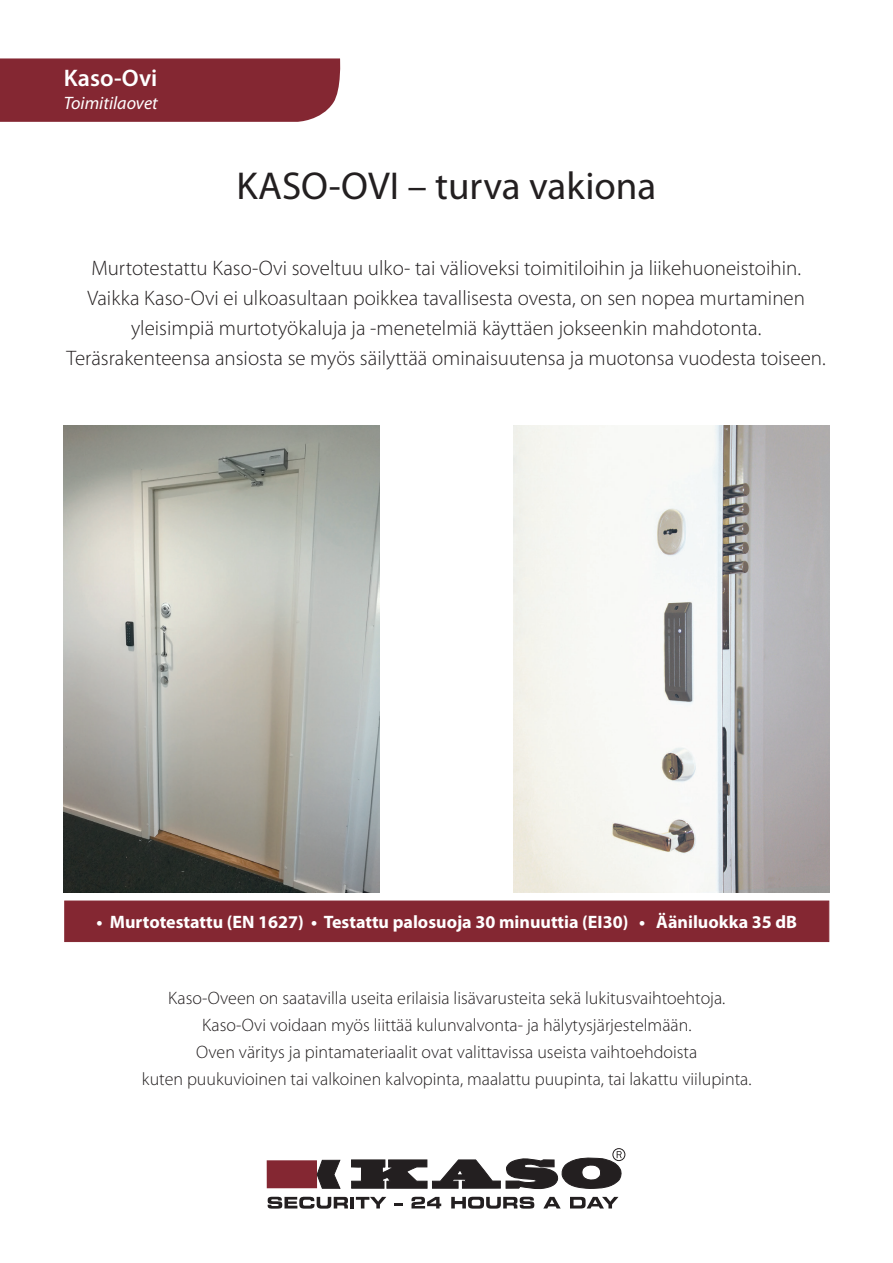
<style>
.page{position:relative;width:893px;height:1263px;background:#fff}
.page>*{position:absolute;margin:0;border:0;box-sizing:border-box;transform-origin:0 0}
.t1{font:39px "Myriad Pro";color:#231f20}
.t2{font:600 24px "Myriad Pro";color:#fff}
.t3{font:300 21px/30px "Myriad Pro";color:#231f20;text-align:center}
.t4{font:300 18px/27px "Myriad Pro";color:#231f20;text-align:center}
.t5{font:700 18px "Myriad Pro";color:#fff}
.t6{font:italic 18px "Myriad Pro";color:#fff}
</style>
<div class="page">
<div style="left:64px;top:901px;width:765px;height:41px;background:#842732"></div>
<div style="left:0;top:58px;width:341px;height:64px;background:#842732"></div>
<div style="left:267px;top:1160px;width:50px;height:28px;background:#842732"></div>
<div style="left:612px;top:1148px;width:13px;height:13px;border:1px solid #231f20;border-radius:50%"></div>
<svg style="left:317px;top:1160px;width:23px;height:28px"></svg>
<svg style="left:351px;top:1160px;width:149px;height:28px"></svg>
<svg style="left:506px;top:1151px;width:117px;height:38px"></svg>
<svg style="left:268px;top:1197px;width:118px;height:11px"></svg>
<svg style="left:394px;top:1203px;width:8px;height:2px"></svg>
<svg style="left:411px;top:1197px;width:30px;height:11px"></svg>
<svg style="left:451px;top:1197px;width:83px;height:11px"></svg>
<svg style="left:543px;top:1197px;width:18px;height:11px"></svg>
<svg style="left:570px;top:1197px;width:48px;height:11px"></svg>
<img style="left:514px;top:425px;width:316px;height:467px">
<img style="left:64px;top:425px;width:315px;height:467px">
<p class="t2" style="left:64px;top:62px;width:95px">Kaso-Ovi</p>
<p class="t6" style="left:64px;top:92px;width:96px">Toimitilaovet</p>
<h1 class="t1" style="left:237px;top:162px;width:421px">KASO-OVI – turva vakiona</h1>
<p class="t3" style="left:67px;top:253px;width:761px">Murtotestattu Kaso-Ovi soveltuu ulko- tai välioveksi toimitiloihin ja liikehuoneistoihin.<br>Vaikka Kaso-Ovi ei ulkoasultaan poikkea tavallisesta ovesta, on sen nopea murtaminen yleisimpiä murtotyökaluja ja -menetelmiä käyttäen jokseenkin mahdotonta.<br>Teräsrakenteensa ansiosta se myös säilyttää ominaisuutensa ja muotonsa vuodesta toiseen.</p>
<p class="t5" style="left:97px;top:910px;width:702px">• Murtotestattu (EN 1627) • Testattu palosuoja 30 minuuttia (EI30) • Ääniluokka 35 dB</p>
<p class="t4" style="left:142px;top:985px;width:611px">Kaso-Oveen on saatavilla useita erilaisia lisävarusteita sekä lukitusvaihtoehtoja.<br>Kaso-Ovi voidaan myös liittää kulunvalvonta- ja hälytysjärjestelmään.<br>Oven väritys ja pintamateriaalit ovat valittavissa useista vaihtoehdoista<br>kuten puukuvioinen tai valkoinen kalvopinta, maalattu puupinta, tai lakattu viilupinta.</p>
</div>
